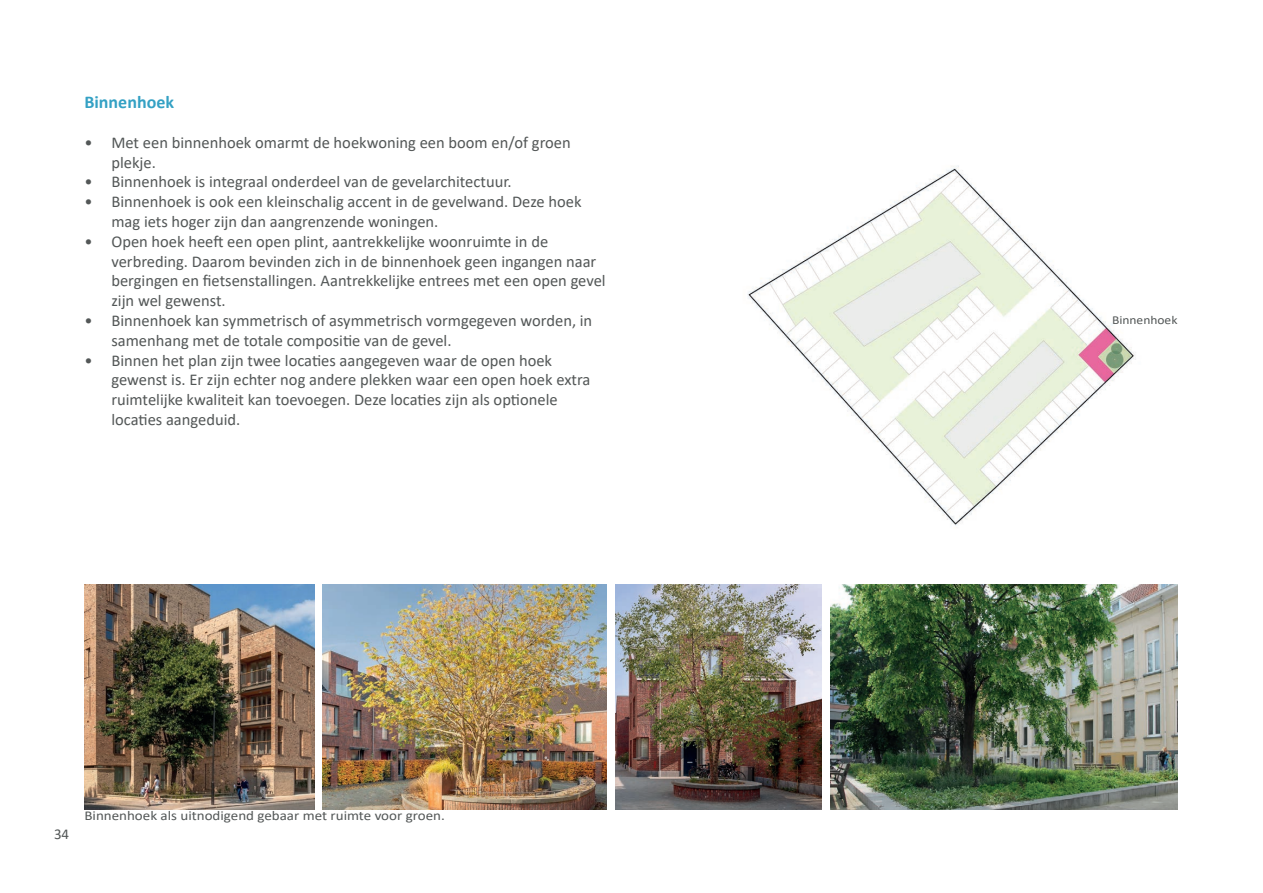
<style>
.page{position:relative;width:1263px;height:893px;background:#fff}
.page>*{position:absolute;margin:0;border:0;box-sizing:border-box;transform-origin:0 0}
.t1{font:700 18px "Calibri";color:#34a1c4}
.t2{font:16.5px/19.8px "Calibri";color:#535757}
.t3{font:15px "Calibri";color:#535757}
.t4{font:13.5px "Calibri";color:#535757;scale:1.11 1}
.t5{font:12.15px "Calibri";color:#535757;scale:1.11 1}
</style>
<div class="page">
<img style="left:747px;top:165px;width:389px;height:361px">
<img style="left:323px;top:585px;width:283px;height:224px">
<img style="left:84px;top:585px;width:231px;height:224px">
<img style="left:615px;top:585px;width:207px;height:224px">
<img style="left:830px;top:585px;width:347px;height:224px">
<p class="t1" style="left:84px;top:89px;width:91px">Binnenhoek</p>
<p class="t2" style="left:111px;top:132px;width:461px;text-indent:-27px">• Met een binnenhoek omarmt de hoekwoning een boom en/of groen plekje.</p>
<p class="t2" style="left:84px;top:172px;width:429px">• Binnenhoek is integraal onderdeel van de gevelarchitectuur.</p>
<p class="t2" style="left:111px;top:191px;width:472px;text-indent:-27px">• Binnenhoek is ook een kleinschalig accent in de gevelwand. Deze hoek mag iets hoger zijn dan aangrenzende woningen.</p>
<p class="t2" style="left:111px;top:231px;width:496px;text-indent:-27px">• Open hoek heeft een open plint, aantrekkelijke woonruimte in de verbreding. Daarom bevinden zich in de binnenhoek geen ingangen naar bergingen en fietsenstallingen. Aantrekkelijke entrees met een open gevel zijn wel gewenst.</p>
<p class="t2" style="left:111px;top:310px;width:482px;text-indent:-27px">• Binnenhoek kan symmetrisch of asymmetrisch vormgegeven worden, in samenhang met de totale compositie van de gevel.</p>
<p class="t2" style="left:111px;top:350px;width:480px;text-indent:-27px">• Binnen het plan zijn twee locaties aangegeven waar de open hoek gewenst is. Er zijn echter nog andere plekken waar een open hoek extra ruimtelijke kwaliteit kan toevoegen. Deze locaties zijn als optionele locaties aangeduid.</p>
<p class="t3" style="left:54px;top:824px;width:17px">34</p>
<p class="t4" style="left:84px;top:806px;width:326px">Binnenhoek als uitnodigend gebaar met ruimte voor groen.</p>
<p class="t5" style="left:1112px;top:312px;width:60px">Binnenhoek</p>
</div>
